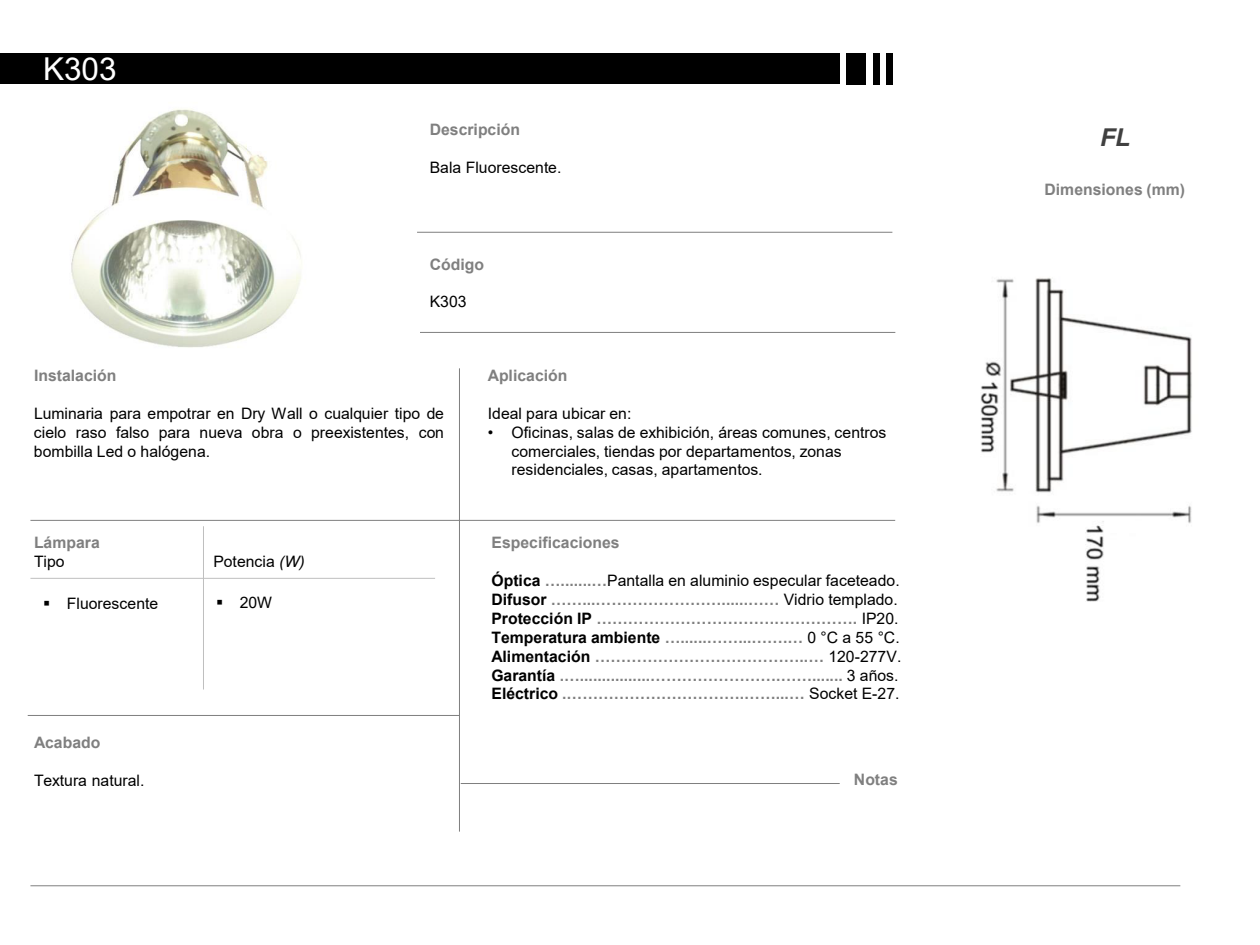
<style>
.page{position:relative;width:1260px;height:945px;background:#fff}
.page>*{position:absolute;margin:0;border:0;box-sizing:border-box;transform-origin:0 0}
.t1{font:31.5px "Arial";color:#fff}
.t2{font:italic 700 24.5px "Arial";color:#404040}
.t3{font:700 15.75px/18.9px "Arial";color:#7f7f7f}
.t4{font:15.75px/18.9px "Arial";color:#000;text-align:justify}
.s1{font-style:italic}
.s2{color:#000}
.s3{font-weight:400;color:#000}
</style>
<div class="page">
<img style="left:71px;top:109px;width:230px;height:239px">
<div style="left:0;top:53px;width:840px;height:31px;background:#000"></div>
<div style="left:847px;top:53px;width:19px;height:31px;background:#000"></div>
<div style="left:873px;top:53px;width:6px;height:31px;background:#000"></div>
<div style="left:886px;top:53px;width:6px;height:31px;background:#000"></div>
<hr style="left:417px;top:232px;width:475px;height:1px;background:#7f7f7f">
<hr style="left:30px;top:885px;width:1150px;height:1px;background:#7f7f7f">
<hr style="left:420px;top:332px;width:475px;height:1px;background:#7f7f7f">
<hr style="left:459px;top:368px;width:1px;height:464px;background:#7f7f7f">
<hr style="left:30px;top:520px;width:865px;height:1px;background:#7f7f7f">
<hr style="left:203px;top:526px;width:1px;height:164px;background:#bfbfbf">
<hr style="left:30px;top:578px;width:405px;height:1px;background:#bfbfbf">
<hr style="left:28px;top:715px;width:431px;height:1px;background:#7f7f7f">
<hr style="left:461px;top:783px;width:379px;height:1px;background:#7f7f7f">
<img style="left:980px;top:278px;width:212px;height:324px">
<h1 class="t1" style="left:43px;top:47px;width:75px">K303</h1>
<p class="t3" style="left:430px;top:121px;width:92px">Descripción</p>
<p class="t4" style="left:430px;top:158px;width:133px">Bala Fluorescente.</p>
<p class="t3" style="left:430px;top:255px;width:56px">Código</p>
<p class="t4" style="left:430px;top:292px;width:38px">K303</p>
<p class="t3" style="left:34px;top:366px;width:84px">Instalación</p>
<p class="t4" style="left:34px;top:404px;width:412px">Luminaria para empotrar en Dry Wall o cualquier tipo de cielo raso falso para nueva obra o preexistentes, con bombilla Led o halógena.</p>
<p class="t3" style="left:34px;top:533px;width:67px">Lámpara</p>
<p class="t4" style="left:34px;top:552px;width:32px">Tipo</p>
<p class="t4" style="left:213px;top:552px;width:93px">Potencia <span class="s1">(W)</span></p>
<p class="t4" style="left:43px;top:594px;width:117px">▪ Fluorescente</p>
<p class="t4" style="left:216px;top:592px;width:58px">▪ 20W</p>
<p class="t3" style="left:34px;top:734px;width:68px">Acabado</p>
<p class="t4" style="left:34px;top:771px;width:112px">Textura natural.</p>
<p class="t3" style="left:488px;top:366px;width:81px">Aplicación</p>
<p class="t4" style="left:488px;top:404px;width:145px">Ideal para ubicar en:</p>
<p class="t4" style="left:512px;top:423px;width:376px;text-align:left;text-indent:-24px">• Oficinas, salas de exhibición, áreas comunes, centros comerciales, tiendas por departamentos, zonas residenciales, casas, apartamentos.</p>
<p class="t3" style="left:492px;top:534px;width:130px">Especificaciones</p>
<p class="t3" style="left:491px;top:571px;width:411px"><span class="s2">Óptica</span> ….......…<span class="s3">Pantalla en aluminio especular faceteado.<br></span><span class="s2">Difusor</span> ……...……………………......…… <span class="s3">Vidrio templado.<br></span><span class="s2">Protección IP</span> …………………………….……………. <span class="s3">IP20.<br></span><span class="s2">Temperatura ambiente</span> …......……...…….… <span class="s3">0 °C a 55 °C.<br></span><span class="s2">Alimentación</span> …………………………………..… <span class="s3">120-277V.<br></span><span class="s2">Garantía</span> .…................…………………….……....... <span class="s3">3 años.<br></span><span class="s2">Eléctrico</span> .…………………………….……...… <span class="s3">Socket E-27.</span></p>
<p class="t3" style="left:854px;top:770px;width:45px">Notas</p>
<h2 class="t2" style="left:1100px;top:121px;width:31px">FL</h2>
<p class="t3" style="left:1045px;top:180px;width:142px">Dimensiones (mm)</p>
</div>
